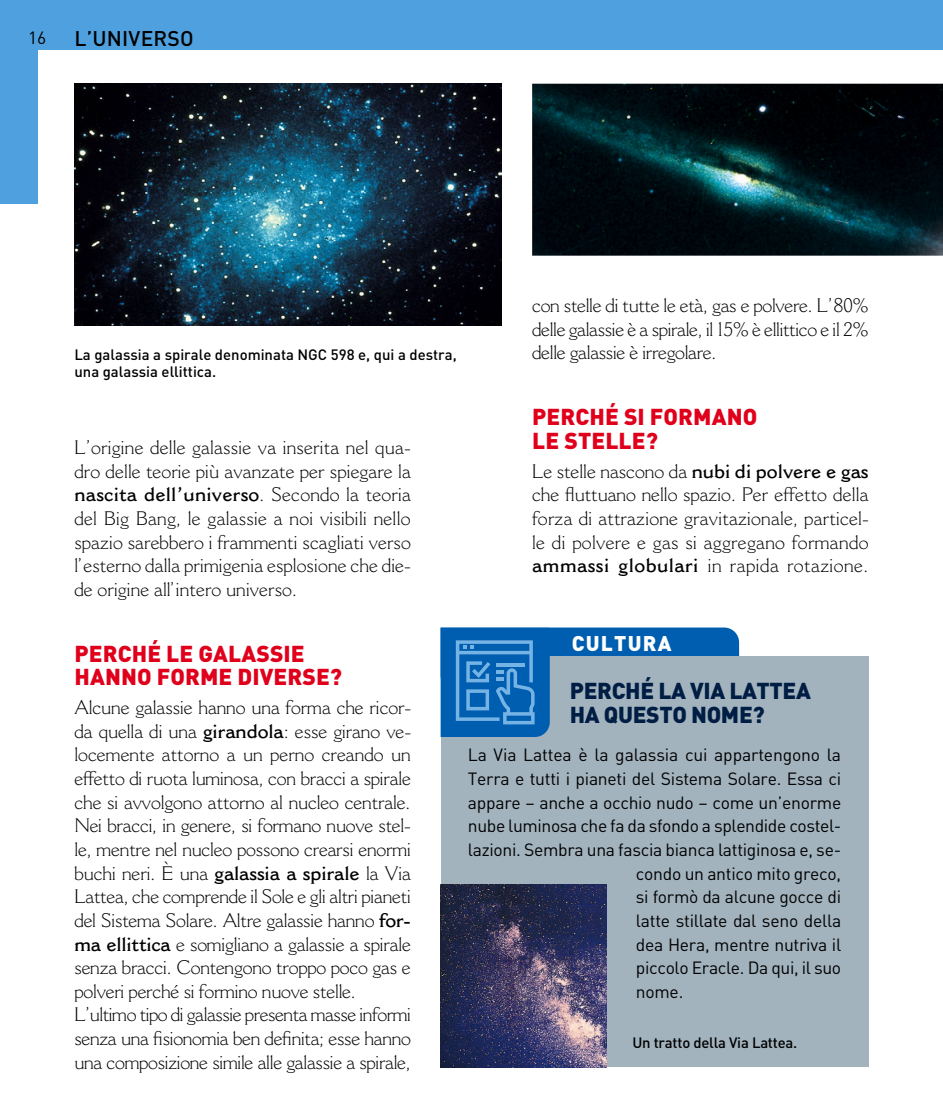
<style>
.page{position:relative;width:943px;height:1117px;background:#fff}
.page>*{position:absolute;margin:0;border:0;box-sizing:border-box;transform-origin:0 0}
.t1{font:900 22.75px/23.6px "DIN Pro";letter-spacing:.005em;color:#e0001b}
.t2{font:900 22.75px/24.5px "DIN Pro";letter-spacing:-.015em;color:#001d43}
.t3{font:500 21px "DIN Pro";letter-spacing:.01em;color:#000}
.t4{font:900 21px "DIN Pro";letter-spacing:.06em;color:#fff}
.t5{font:300 19.25px/23.6px "Cantoria MT Std";letter-spacing:-.01em;color:#000;text-align:justify}
.t6{font:17.5px "DIN Pro";letter-spacing:-.015em;color:#000}
.t7{font:500 14.88px/17.5px "DIN Pro";color:#000}
.s1{font-weight:600}
</style>
<div class="page">
<div style="left:0;top:50px;width:38px;height:153px;background:#4ea1de"></div>
<div style="left:0;top:0;width:943px;height:50px;background:#4ea1de"></div>
<img style="left:532px;top:84px;width:411px;height:171px">
<div style="left:440px;top:656px;width:428px;height:411px;background:#a2b3be"></div>
<img style="left:74px;top:84px;width:427px;height:241px">
<img style="left:440px;top:884px;width:166px;height:183px">
<svg style="left:440px;top:627px;width:299px;height:109px"></svg>
<p class="t6" style="left:28px;top:25px;width:20px">16</p>
<p class="t3" style="left:75px;top:22px;width:121px">L’UNIVERSO</p>
<p class="t7" style="left:74px;top:344px;width:384px">La galassia a spirale denominata NGC 598 e, qui a destra, una galassia ellittica.</p>
<p class="t5" style="left:74px;top:435px;width:338px">L’origine delle galassie va inserita nel qua&shy;dro delle teorie più avanzate per spiegare la <span class="s1">nascita dell’universo</span>. Secondo la teoria del Big Bang, le galassie a noi visibili nello spazio sarebbero i frammenti scagliati verso l’esterno dalla primigenia esplosione che die&shy;de origine all’intero universo.</p>
<p class="t1" style="left:75px;top:640px;width:269px">PERCHÉ LE GALASSIE<br>HANNO FORME DIVERSE?</p>
<p class="t5" style="left:74px;top:695px;width:338px;text-align:left">Alcune galassie hanno una forma che ricor&shy;da quella di una <span class="s1">girandola</span>: esse girano ve&shy;locemente attorno a un perno creando un effetto di ruota luminosa, con bracci a spirale che si avvolgono attorno al nucleo centrale.<br>Nei bracci, in genere, si formano nuove stel&shy;le, mentre nel nucleo possono crearsi enormi buchi neri. È una <span class="s1">galassia a spirale</span> la Via Lattea, che comprende il Sole e gli altri pianeti del Sistema Solare. Altre galassie hanno <span class="s1">for&shy;ma ellittica</span> e somigliano a galassie a spirale senza bracci. Contengono troppo poco gas e polveri perché si formino nuove stelle.<br>L’ultimo tipo di galassie presenta masse informi senza una fisionomia ben definita; esse hanno una composizione simile alle galassie a spirale,</p>
<p class="t5" style="left:532px;top:293px;width:338px">con stelle di tutte le età, gas e polvere. L’80% delle galassie è a spirale, il 15% è ellittico e il 2% delle galassie è irregolare.</p>
<p class="t1" style="left:532px;top:403px;width:226px">PERCHÉ SI FORMANO<br>LE STELLE?</p>
<p class="t5" style="left:532px;top:459px;width:338px">Le stelle nascono da <span class="s1">nubi di polvere e gas </span>che fluttuano nello spazio. Per effetto della forza di attrazione gravitazionale, particel&shy;le di polvere e gas si aggregano formando <span class="s1">ammassi globulari</span> in rapida rotazione.</p>
<p class="t4" style="left:571px;top:626px;width:101px">CULTURA</p>
<p class="t2" style="left:569px;top:676px;width:242px">PERCHÉ LA VIA LATTEA<br>HA QUESTO NOME?</p>
<p class="t6" style="left:468px;top:741px;width:375px">La Via Lattea è la galassia cui appartengono la</p>
<p class="t6" style="left:468px;top:765px;width:375px">Terra e tutti i pianeti del Sistema Solare. Essa ci</p>
<p class="t6" style="left:468px;top:788px;width:375px">appare – anche a occhio nudo – come un’enorme</p>
<p class="t6" style="left:468px;top:812px;width:375px">nube luminosa che fa da sfondo a splendide costel-</p>
<p class="t6" style="left:468px;top:836px;width:375px">lazioni. Sembra una fascia bianca lattiginosa e, se-</p>
<p class="t6" style="left:636px;top:859px;width:207px">condo un antico mito greco,</p>
<p class="t6" style="left:636px;top:883px;width:207px">si formò da alcune gocce di</p>
<p class="t6" style="left:636px;top:907px;width:207px">latte stillate dal seno della</p>
<p class="t6" style="left:636px;top:930px;width:207px">dea Hera, mentre nutriva il</p>
<p class="t6" style="left:636px;top:954px;width:207px">piccolo Eracle. Da qui, il suo</p>
<p class="t6" style="left:636px;top:977px;width:49px">nome.</p>
<p class="t7" style="left:632px;top:1032px;width:166px">Un tratto della Via Lattea.</p>
</div>
